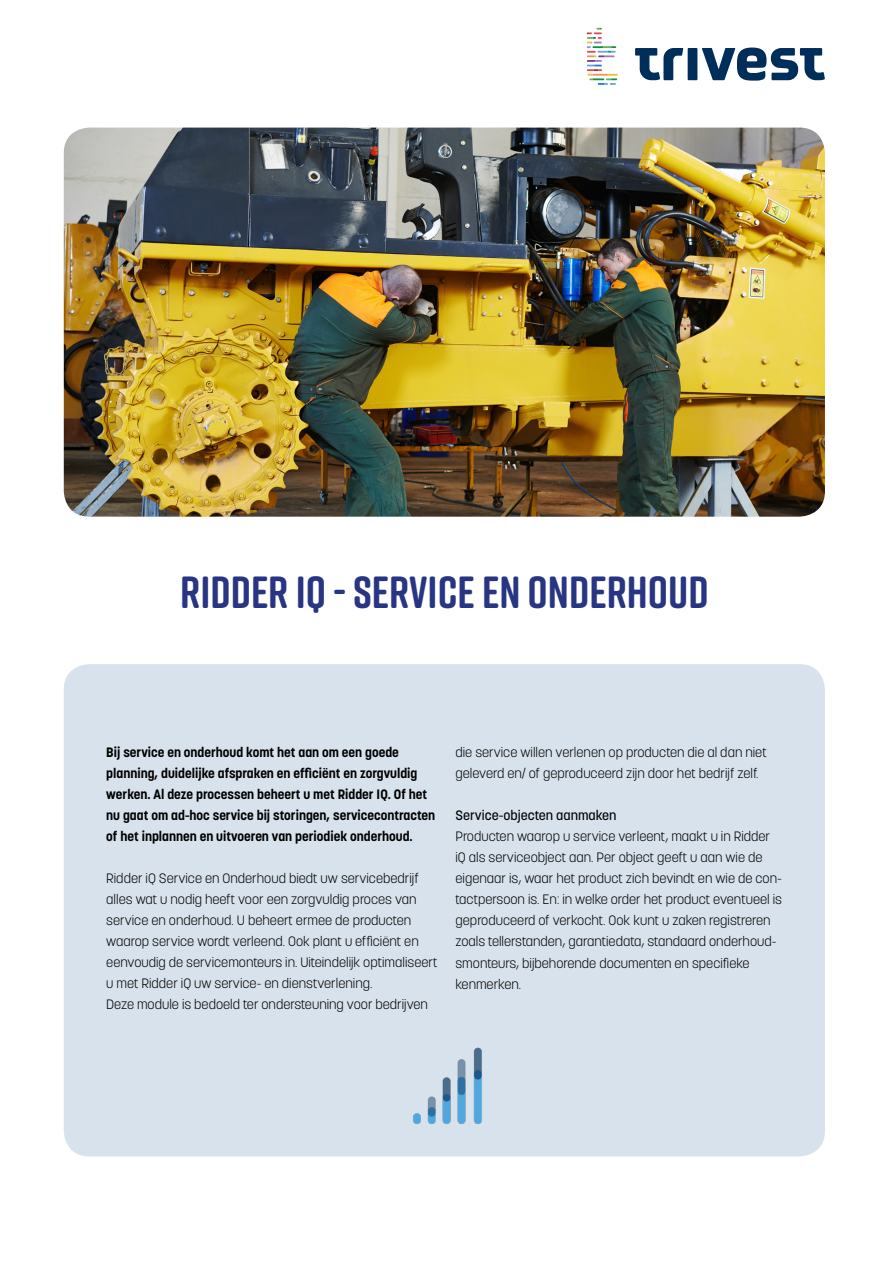
<style>
.page{position:relative;width:893px;height:1263px;background:#fff}
.page>*{position:absolute;margin:0;border:0;box-sizing:border-box;transform-origin:0 0}
.t1{font:700 45px "Rift Soft";color:#283583}
.t2{font:300 13.5px/21px "Korolev";color:#000}
.t3{font:700 13.5px/21px "Korolev";color:#000}
.t4{font:500 13.5px "Korolev";color:#000}
</style>
<div class="page">
<div style="left:64px;top:664px;width:761px;height:492px;background:#d8e2ec;border-radius:26px"></div>
<img style="left:413px;top:1047px;width:69px;height:77px">
<svg style="left:587px;top:28px;width:31px;height:57px"></svg>
<svg style="left:635px;top:48px;width:48px;height:32px"></svg>
<svg style="left:702px;top:48px;width:123px;height:33px"></svg>
<div style="left:688px;top:48px;width:9px;height:32px;background:#002e5a"></div>
<img style="left:64px;top:128px;width:761px;height:389px">
<h1 class="t1" style="left:180px;top:560px;width:530px">RIDDER IQ - SERVICE EN ONDERHOUD</h1>
<p class="t3" style="left:106px;top:742px;width:330px">Bij service en onderhoud komt het aan om een goede planning, duidelijke afspraken en efficiënt en zorgvuldig werken. Al deze processen beheert u met Ridder IQ. Of het nu gaat om ad-hoc service bij storingen, servicecontracten of het inplannen en uitvoeren van periodiek onderhoud.</p>
<p class="t2" style="left:106px;top:868px;width:333px">Ridder iQ Service en Onderhoud biedt uw servicebedrijf alles wat u nodig heeft voor een zorgvuldig proces van service en onderhoud. U beheert ermee de producten waarop service wordt verleend. Ook plant u efficiënt en eenvoudig de servicemonteurs in. Uiteindelijk optimaliseert u met Ridder iQ uw service- en dienstverlening.<br>Deze module is bedoeld ter ondersteuning voor bedrijven</p>
<p class="t2" style="left:455px;top:742px;width:313px">die service willen verlenen op producten die al dan niet geleverd en/ of geproduceerd zijn door het bedrijf zelf.</p>
<p class="t4" style="left:455px;top:807px;width:163px">Service-objecten aanmaken</p>
<p class="t2" style="left:455px;top:826px;width:328px">Producten waarop u service verleent, maakt u in Ridder iQ als serviceobject aan. Per object geeft u aan wie de eigenaar is, waar het product zich bevindt en wie de con&shy;tactpersoon is. En: in welke order het product eventueel is geproduceerd of verkocht. Ook kunt u zaken registreren zoals tellerstanden, garantiedata, standaard onderhoud&shy;smonteurs, bijbehorende documenten en specifieke kenmerken.</p>
</div>
